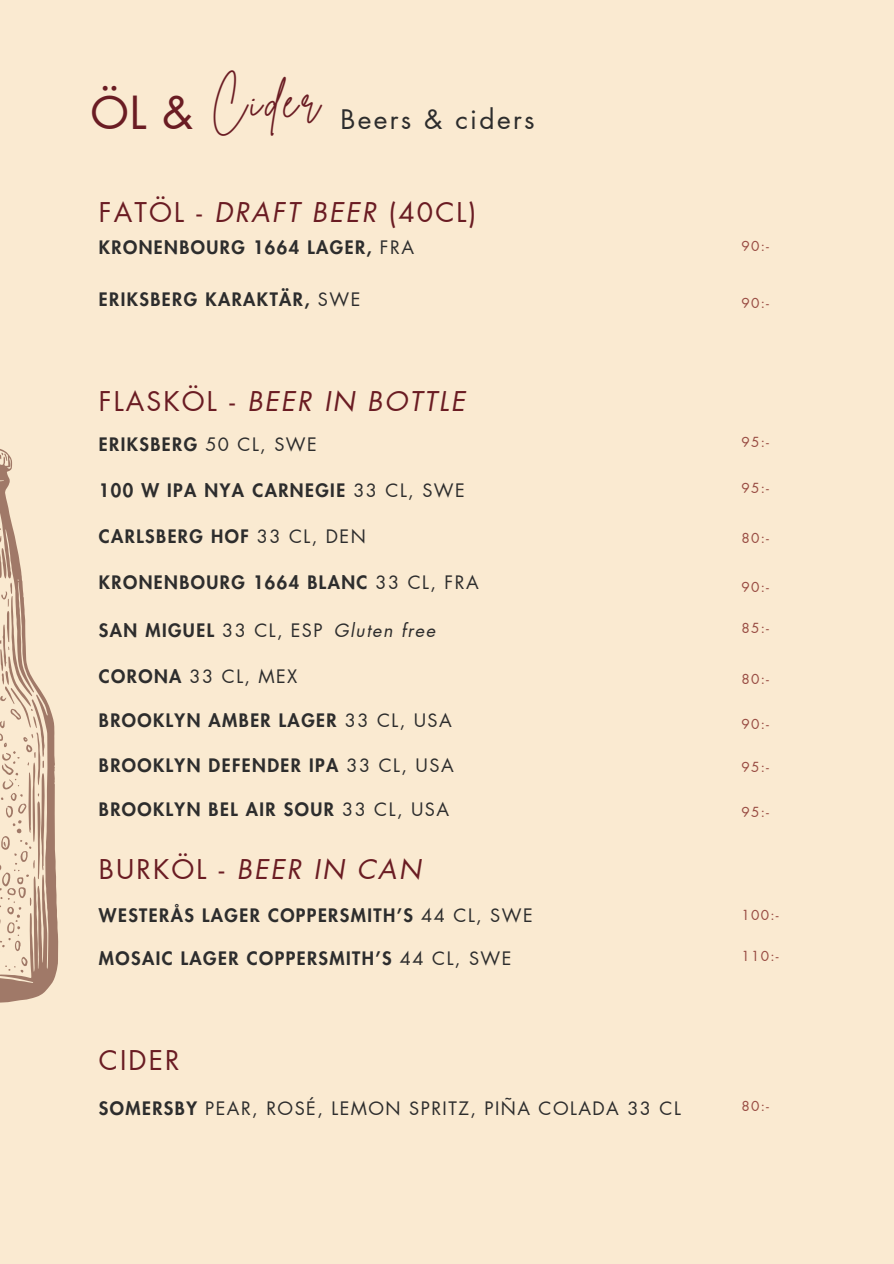
<style>
.page{position:relative;width:894px;height:1264px;background:#fff}
.page>*{position:absolute;margin:0;border:0;box-sizing:border-box;transform-origin:0 0}
.t1{font:45.45px "Brittany Signature";letter-spacing:.09em;color:#6a1c23}
.t2{font:44.55px "Futura LT Pro";color:#6a1c23}
.t3{font:italic 26.55px "Futura LT Pro";letter-spacing:.08em;color:#6a1c23}
.t4{font:26.55px "Futura LT Pro";letter-spacing:.08em;color:#6a1c23}
.t5{font:26.25px "Futura LT Pro";letter-spacing:.09em;color:#2d2d2d}
.t6{font:800 18.15px "Futura LT Pro";letter-spacing:.08em;color:#2d2d2d}
.t7{font:18.15px "Futura LT Pro";letter-spacing:.08em;color:#2d2d2d}
.t8{font:italic 18.15px "Futura LT Pro";letter-spacing:.08em;color:#2d2d2d}
.t9{font:13.65px "Futura LT Pro";letter-spacing:.09em;color:#984b42}
.s1{font-style:italic}
.s2{font-weight:400}
.s3{font-style:normal}
.s4{font-weight:800}
</style>
<div class="page">
<div style="left:0;top:0;width:893px;height:1263px;background:#faead1"></div>
<svg style="left:0;top:449px;width:58px;height:554px"></svg>
<h3 class="t2" style="left:90px;top:92px;width:104px">ÖL &amp;</h3>
<h5 class="t1" style="left:211px;top:72px;width:110px">Cider</h5>
<p class="t5" style="left:340px;top:108px;width:196px">Beers &amp; ciders</p>
<h5 class="t4" style="left:99px;top:200px;width:379px">FATÖL - <span class="s1">DRAFT BEER</span> (40CL)</h5>
<h5 class="t6" style="left:99px;top:239px;width:316px">KRONENBOURG 1664 LAGER, <span class="s2">FRA</span></h5>
<p class="t6" style="left:99px;top:291px;width:263px">ERIKSBERG KARAKTÄR, <span class="s2">SWE</span></p>
<h6 class="t3" style="left:99px;top:389px;width:367px"><span class="s3">FLASKÖL -</span> BEER IN BOTTLE</h6>
<h5 class="t6" style="left:99px;top:435px;width:219px">ERIKSBERG <span class="s2">50 CL, SWE</span></h5>
<h5 class="t6" style="left:99px;top:481px;width:367px">100 W IPA NYA CARNEGIE <span class="s2">33 CL, SWE</span></h5>
<p class="t6" style="left:99px;top:527px;width:268px">CARLSBERG HOF <span class="s2">33 CL, DEN</span></p>
<p class="t6" style="left:99px;top:573px;width:381px">KRONENBOURG 1664 BLANC <span class="s2">33 CL, FRA</span></p>
<p class="t6" style="left:99px;top:622px;width:225px">SAN MIGUEL <span class="s2">33 CL, ESP</span></p>
<h5 class="t7" style="left:99px;top:668px;width:200px"><span class="s4">CORONA</span> 33 CL, MEX</h5>
<h5 class="t8" style="left:333px;top:622px;width:103px">Gluten free</h5>
<h5 class="t6" style="left:99px;top:712px;width:354px">BROOKLYN AMBER LAGER <span class="s2">33 CL, USA</span></h5>
<h5 class="t9" style="left:741px;top:239px;width:29px">90:-</h5>
<h3 class="t9" style="left:741px;top:296px;width:29px">90:-</h3>
<h5 class="t9" style="left:741px;top:435px;width:29px">95:-</h5>
<p class="t9" style="left:741px;top:481px;width:29px">95:-</p>
<p class="t9" style="left:741px;top:531px;width:29px">80:-</p>
<h5 class="t9" style="left:741px;top:581px;width:29px">90:-</h5>
<p class="t9" style="left:741px;top:622px;width:29px">85:-</p>
<p class="t9" style="left:741px;top:672px;width:29px">80:-</p>
<p class="t9" style="left:741px;top:718px;width:29px">90:-</p>
<h5 class="t6" style="left:99px;top:757px;width:356px">BROOKLYN DEFENDER IPA <span class="s2">33 CL, USA</span></h5>
<p class="t9" style="left:741px;top:760px;width:29px">95:-</p>
<h3 class="t9" style="left:741px;top:806px;width:29px">95:-</h3>
<h5 class="t6" style="left:99px;top:801px;width:352px">BROOKLYN BEL AIR SOUR <span class="s2">33 CL, USA</span></h5>
<p class="t3" style="left:99px;top:857px;width:323px"><span class="s3">BURKÖL -</span> BEER IN CAN</p>
<h3 class="t6" style="left:99px;top:907px;width:435px">WESTERÅS LAGER COPPERSMITH’S <span class="s2">44 CL, SWE</span></h3>
<p class="t6" style="left:99px;top:949px;width:414px">MOSAIC LAGER COPPERSMITH’S <span class="s2">44 CL, SWE</span></p>
<h5 class="t9" style="left:741px;top:908px;width:38px">100:-</h5>
<p class="t9" style="left:741px;top:949px;width:38px">110:-</p>
<h2 class="t4" style="left:99px;top:1047px;width:82px">CIDER</h2>
<h4 class="t7" style="left:99px;top:1099px;width:583px"><span class="s4">SOMERSBY</span> PEAR, ROSÉ, LEMON SPRITZ, PIÑA COLADA 33 CL</h4>
<h1 class="t9" style="left:741px;top:1099px;width:29px">80:-</h1>
</div>
